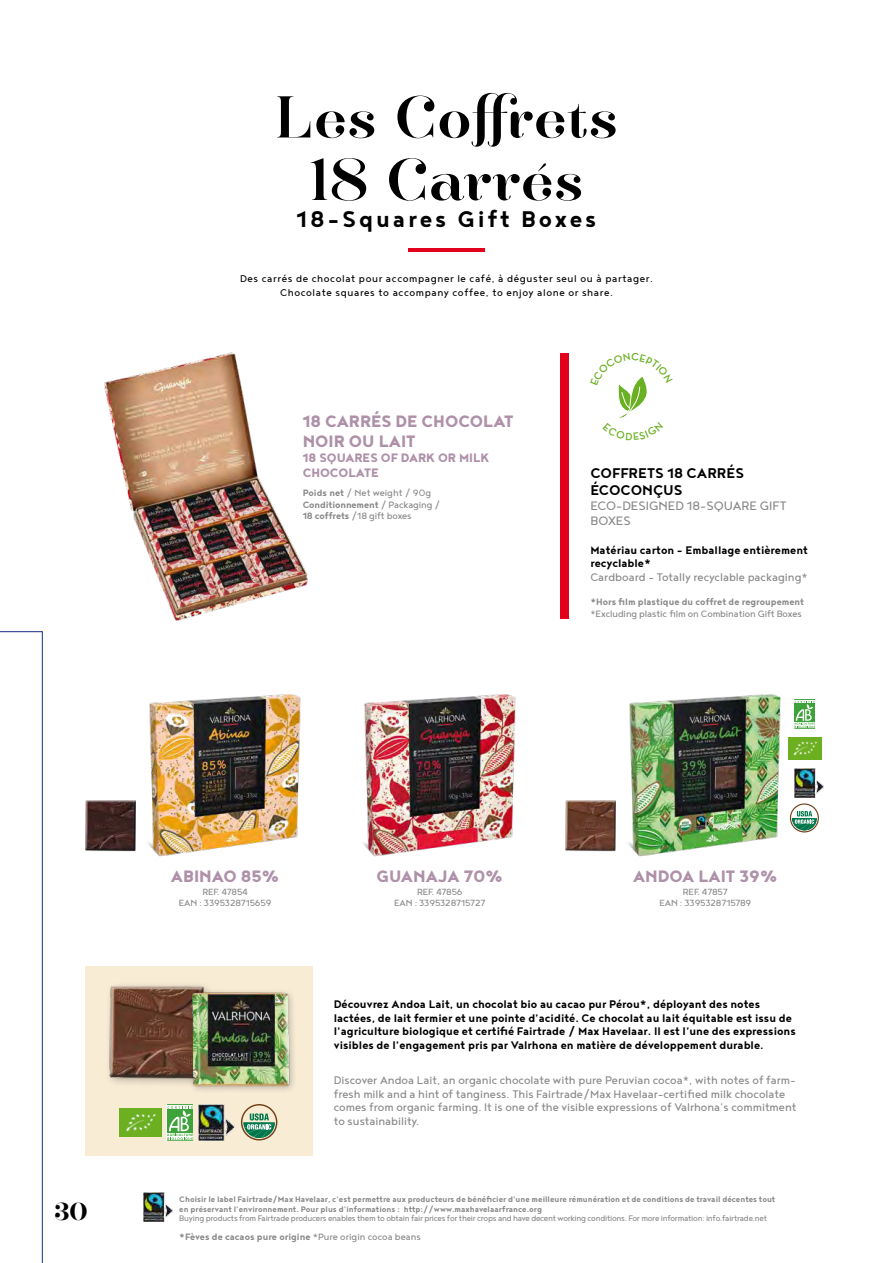
<style>
.page{position:relative;width:893px;height:1263px;background:#fff}
.page>*{position:absolute;margin:0;border:0;box-sizing:border-box;transform-origin:0 0}
.t1{font:50.25px/62.6px "Hera Big";letter-spacing:.01em;color:#000;text-align:center}
.t2{font:700 27.75px "Noyh Geometric";letter-spacing:.1em;color:#000}
.t3{font:600 21px "Hera Big";color:#000}
.t4{font:800 20.25px/20.2px "Noyh Geometric";color:#ae91a8}
.t5{font:700 17.25px/17.2px "Noyh Geometric";color:#000}
.t6{font:800 15px/15px "Noyh Geometric";color:#ae91a8}
.t7{font:15px/15px "Noyh Geometric";letter-spacing:-.005em;color:#87888a}
.t8{font:700 13.5px/13.5px "Noyh Geometric";color:#000}
.t9{font:13.5px/13.5px "Noyh Geometric";color:#87888a}
.t10{font:12px/13.5px "Noyh Geometric";letter-spacing:.05em;color:#000;text-align:center}
.t11{font:11.25px/11.2px "Noyh Geometric";letter-spacing:-.01em;color:#87888a}
.t12{font:700 11.25px "Noyh Geometric";color:#87888a}
.t13{font:10.95px/10.9px "Noyh Geometric";letter-spacing:-.01em;color:#87888a;text-align:center}
.t14{font:700 9.75px/9.8px "Noyh Geometric";color:#87888a}
.t15{font:9.75px "Noyh Geometric";letter-spacing:-.025em;color:#87888a}
.s1{font-weight:700}
.s2{font-weight:400}
</style>
<div class="page">
<hr style="left:408px;top:248px;width:77px;height:4px;background:#e2001a">
<div style="left:85px;top:966px;width:228px;height:190px;background:#f8ecd5"></div>
<div style="left:241px;top:1104px;width:36px;height:36px;border:1px solid #744018;border-radius:50%"></div>
<svg style="left:243px;top:1113px;width:32px;height:25px"></svg>
<svg style="left:167px;top:1104px;width:26px;height:37px"></svg>
<img style="left:120px;top:1108px;width:41px;height:28px">
<img style="left:199px;top:1104px;width:36px;height:37px">
<img style="left:109px;top:985px;width:73px;height:99px">
<img style="left:104px;top:352px;width:204px;height:269px">
<img style="left:182px;top:985px;width:112px;height:106px">
<img style="left:628px;top:694px;width:163px;height:163px">
<img style="left:565px;top:800px;width:51px;height:52px">
<div style="left:790px;top:803px;width:29px;height:29px;border:1px solid #744018;border-radius:50%"></div>
<svg style="left:792px;top:811px;width:25px;height:19px"></svg>
<svg style="left:794px;top:699px;width:21px;height:30px"></svg>
<img style="left:788px;top:737px;width:33px;height:22px">
<img style="left:794px;top:769px;width:29px;height:29px">
<img style="left:363px;top:694px;width:153px;height:163px">
<img style="left:148px;top:694px;width:153px;height:163px">
<img style="left:85px;top:800px;width:51px;height:52px">
<img style="left:144px;top:1193px;width:28px;height:29px">
<div style="left:561px;top:353px;width:8px;height:265px;background:#e2001a"></div>
<svg style="left:0;top:631px;width:43px;height:632px"></svg>
<svg style="left:618px;top:376px;width:30px;height:43px"></svg>
<h1 class="t1" style="left:275px;top:85px;width:344px">Les Coffrets<br>18 Carrés</h1>
<h2 class="t2" style="left:297px;top:203px;width:301px">18-Squares Gift Boxes</h2>
<p class="t10" style="left:240px;top:272px;width:414px">Des carrés de chocolat pour accompagner le café, à déguster seul ou à partager.<br>Chocolate squares to accompany coffee, to enjoy alone or share.</p>
<h3 class="t4" style="left:303px;top:410px;width:212px">18 CARRÉS DE CHOCOLAT<br>NOIR OU LAIT</h3>
<p class="t6" style="left:303px;top:450px;width:188px">18 SQUARES OF DARK OR MILK<br>CHOCOLATE</p>
<p class="t11" style="left:303px;top:487px;width:139px"><span class="s1">Poids net</span> / Net weight / 90g<br><span class="s1">Conditionnement</span> / Packaging /<br><span class="s1">18 coffrets</span> /18 gift boxes</p>
<p class="t5" style="left:590px;top:464px;width:155px">COFFRETS 18 CARRÉS<br>ÉCOCONÇUS</p>
<p class="t7" style="left:590px;top:498px;width:198px">ECO-DESIGNED 18-SQUARE GIFT<br>BOXES</p>
<p class="t8" style="left:590px;top:542px;width:219px">Matériau carton - Emballage entièrement recyclable*</p>
<p class="t9" style="left:590px;top:569px;width:219px">Cardboard - Totally recyclable packaging*</p>
<p class="t12" style="left:590px;top:595px;width:215px">*Hors film plastique du coffret de regroupement</p>
<p class="t11" style="left:590px;top:607px;width:213px">*Excluding plastic film on Combination Gift Boxes</p>
<h3 class="t3" style="left:54px;top:1195px;width:35px">30</h3>
<h3 class="t4" style="left:171px;top:865px;width:110px">ABINAO 85%</h3>
<p class="t13" style="left:179px;top:886px;width:94px">REF. 47854<br>EAN : 3395328715659</p>
<h3 class="t4" style="left:377px;top:865px;width:128px">GUANAJA 70%</h3>
<p class="t13" style="left:394px;top:886px;width:93px">REF. 47856<br>EAN : 3395328715727</p>
<h3 class="t4" style="left:633px;top:865px;width:146px">ANDOA LAIT 39%</h3>
<p class="t13" style="left:659px;top:886px;width:93px">REF. 47857<br>EAN : 3395328715789</p>
<p class="t8" style="left:334px;top:997px;width:463px">Découvrez Andoa Lait, un chocolat bio au cacao pur Pérou*, déployant des notes lactées, de lait fermier et une pointe d’acidité. Ce chocolat au lait équitable est issu de l’agriculture biologique et certifié Fairtrade / Max Havelaar. Il est l’une des expressions visibles de l’engagement pris par Valrhona en matière de développement durable.</p>
<p class="t9" style="left:334px;top:1073px;width:464px">Discover Andoa Lait, an organic chocolate with pure Peruvian cocoa*, with notes of farm&shy;fresh milk and a hint of tanginess. This Fairtrade/Max Havelaar-certified milk chocolate comes from organic farming. It is one of the visible expressions of Valrhona’s commitment to sustainability.</p>
<p class="t14" style="left:179px;top:1194px;width:598px">Choisir le label Fairtrade/Max Havelaar, c’est permettre aux producteurs de bénéficier d’une meilleure rémunération et de conditions de travail décentes tout en préservant l’environnement. Pour plus d’informations : http://www.maxhavelaarfrance.org</p>
<p class="t15" style="left:179px;top:1213px;width:589px">Buying products from Fairtrade producers enables them to obtain fair prices for their crops and have decent working conditions. For more information: info.fairtrade.net</p>
<p class="t12" style="left:179px;top:1230px;width:243px">*Fèves de cacaos pure origine <span class="s2">*Pure origin cocoa beans</span></p>
</div>
